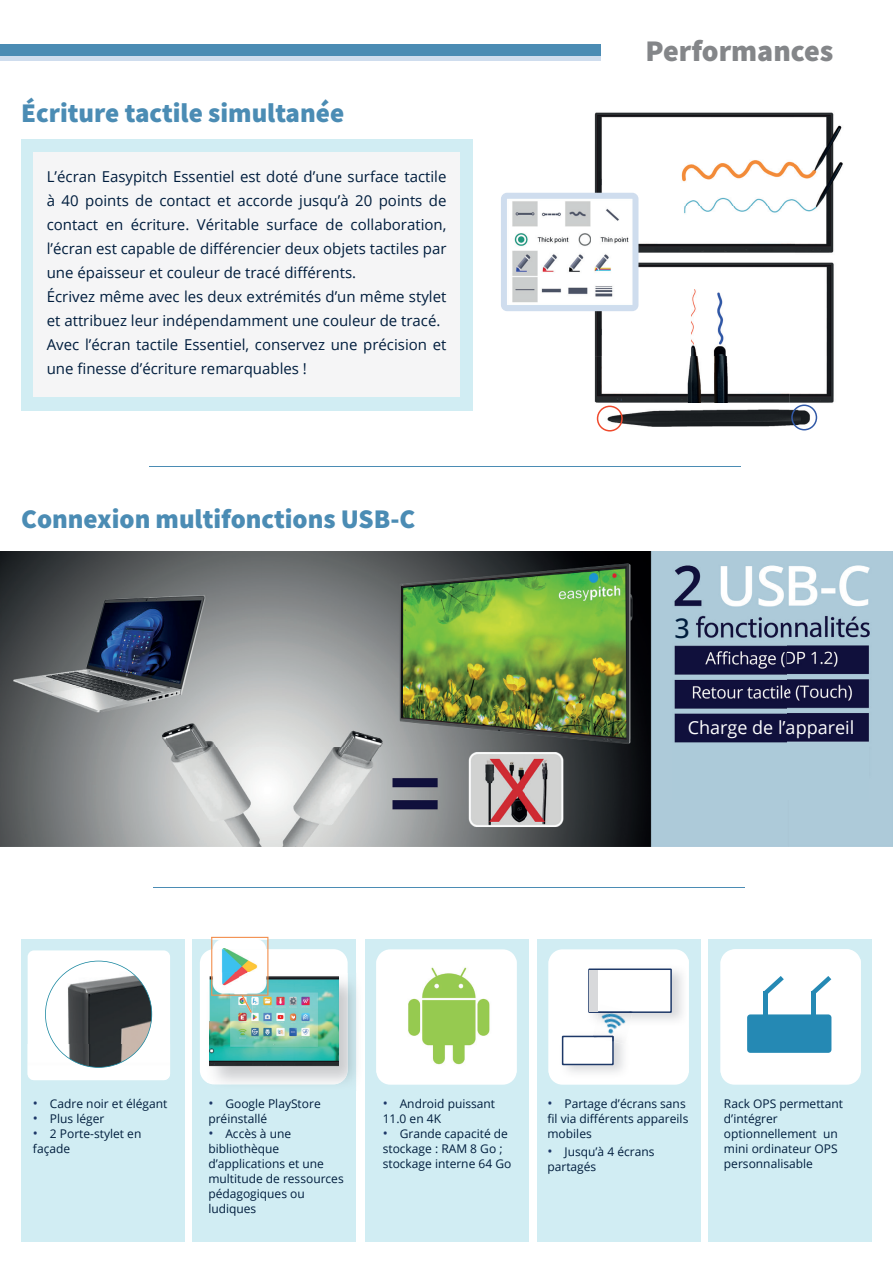
<style>
.page{position:relative;width:893px;height:1263px;background:#fff}
.page>*{position:absolute;margin:0;border:0;box-sizing:border-box;transform-origin:0 0}
.t1{font:900 30px "Source Sans Pro";color:#848689}
.t2{font:900 27px "Source Sans Pro";color:#4b8cb4}
.t3{font:500 27px "Open Sans";color:#001d3d}
.t4{font:18px "Open Sans";color:#fff}
.t5{font:15px/24px "Open Sans";color:#001d3d}
.t6{font:12px/15px "Open Sans";color:#001d3d}
.s1{font-size:13.5px;color:#1d3868}
</style>
<div class="page">
<div style="left:21px;top:940px;width:164px;height:302px;background:#d1edf3"></div>
<div style="left:192px;top:940px;width:164px;height:302px;background:#d1edf3"></div>
<div style="left:365px;top:939px;width:163px;height:303px;background:#d1edf3"></div>
<div style="left:537px;top:940px;width:164px;height:302px;background:#d1edf3"></div>
<div style="left:708px;top:940px;width:164px;height:302px;background:#d1edf3"></div>
<div style="left:21px;top:139px;width:452px;height:271px;background:#d1edf3"></div>
<div style="left:33px;top:152px;width:426px;height:244px;background:#f5f5f6"></div>
<div style="left:0;top:44px;width:601px;height:12px;background:#4b8cb4"></div>
<hr style="left:0;top:56px;width:601px;height:4px;background:#cfddee">
<div style="left:28px;top:950px;width:142px;height:130px;background:#fff;border-radius:6px"></div>
<div style="left:376px;top:949px;width:141px;height:136px;background:#fff;border-radius:14px"></div>
<img style="left:376px;top:959px;width:141px;height:114px">
<div style="left:549px;top:949px;width:140px;height:136px;background:#fff;border-radius:14px"></div>
<div style="left:720px;top:949px;width:141px;height:136px;background:#fff;border-radius:14px"></div>
<img style="left:720px;top:959px;width:141px;height:114px">
<hr style="left:153px;top:888px;width:591px;height:1px;background:#4b8cb4">
<hr style="left:150px;top:467px;width:591px;height:1px;background:#4b8cb4">
<div style="left:200px;top:949px;width:148px;height:135px;background:#fff;border-radius:14px"></div>
<div style="left:725px;top:949px;width:133px;height:123px;background:#fff;border-radius:11px"></div>
<div style="left:747px;top:1014px;width:84px;height:39px;background:#2589b4;border-radius:3px"></div>
<div style="left:763px;top:992px;width:5px;height:26px;background:#2589b4"></div>
<hr style="left:811px;top:992px;width:4px;height:26px;background:#2589b4">
<svg style="left:763px;top:976px;width:21px;height:18px"></svg>
<svg style="left:811px;top:976px;width:20px;height:19px"></svg>
<svg style="left:588px;top:968px;width:84px;height:45px"></svg>
<div style="left:590px;top:970px;width:8px;height:41px;background:#d8d9db"></div>
<svg style="left:562px;top:1036px;width:52px;height:29px"></svg>
<img style="left:593px;top:1027px;width:34px;height:17px">
<img style="left:595px;top:1013px;width:37px;height:14px">
<img style="left:599px;top:1004px;width:32px;height:7px">
<img style="left:598px;top:1011px;width:35px;height:2px">
<img style="left:593px;top:1036px;width:21px;height:6px">
<img style="left:594px;top:112px;width:200px;height:94px">
<img style="left:794px;top:112px;width:49px;height:141px">
<img style="left:638px;top:206px;width:156px;height:48px">
<img style="left:594px;top:260px;width:240px;height:143px">
<svg style="left:501px;top:193px;width:137px;height:118px"></svg>
<img style="left:212px;top:984px;width:145px;height:101px">
<img style="left:206px;top:975px;width:142px;height:109px">
<img style="left:210px;top:973px;width:129px;height:96px">
<img style="left:606px;top:405px;width:201px;height:27px">
<svg style="left:791px;top:404px;width:26px;height:26px"></svg>
<svg style="left:597px;top:406px;width:26px;height:25px"></svg>
<svg style="left:45px;top:961px;width:107px;height:107px"></svg>
<img style="left:0;top:551px;width:893px;height:295px">
<div style="left:678px;top:716px;width:187px;height:21px;background:#10103c"></div>
<div style="left:673px;top:743px;width:196px;height:56px;background:#accad9"></div>
<div style="left:672px;top:614px;width:20px;height:28px;background:#accad9"></div>
<svg style="left:211px;top:937px;width:57px;height:76px"></svg>
<h2 class="t2" style="left:21px;top:95px;width:324px">Écriture tactile simultanée</h2>
<p class="t5" style="left:47px;top:164px;width:401px">L’écran Easypitch Essentiel est doté d’une surface tactile à 40 points de contact et accorde jusqu’à 20 points de contact en écriture. Véritable surface de collaboration, l’écran est capable de différencier deux objets tactiles par une épaisseur et couleur de tracé différents.<br>Écrivez même avec les deux extrémités d’un même stylet et attribuez leur indépendamment une couleur de tracé.<br>Avec l’écran tactile Essentiel, conservez une précision et une finesse d’écriture remarquables !</p>
<h2 class="t2" style="left:21px;top:501px;width:396px">Connexion multifonctions USB-C</h2>
<h1 class="t1" style="left:645px;top:30px;width:189px">Performances</h1>
<h2 class="t3" style="left:675px;top:610px;width:17px">3</h2>
<p class="t4" style="left:688px;top:715px;width:168px">Charge de l’appareil</p>
<p class="t6" style="left:33px;top:1096px;width:136px"><span class="s1">•</span> Cadre noir et élégant</p>
<p class="t6" style="left:33px;top:1111px;width:73px"><span class="s1">•</span> Plus léger</p>
<p class="t6" style="left:33px;top:1126px;width:110px"><span class="s1">•</span> 2 Porte-stylet en façade</p>
<p class="t6" style="left:208px;top:1096px;width:114px"><span class="s1">•</span> Google PlayStore préinstallé</p>
<p class="t6" style="left:208px;top:1126px;width:137px"><span class="s1">•</span> Accès à une bibliothèque d’applications et une multitude de ressources pédagogiques ou ludiques</p>
<p class="t6" style="left:383px;top:1096px;width:114px"><span class="s1">•</span> Android puissant<br>11.0 en 4K</p>
<p class="t6" style="left:383px;top:1126px;width:130px"><span class="s1">•</span> Grande capacité de stockage : RAM 8 Go ; stockage interne 64 Go</p>
<p class="t6" style="left:547px;top:1096px;width:142px"><span class="s1">•</span> Partage d’écrans sans fil via différents appareils mobiles</p>
<p class="t6" style="left:547px;top:1144px;width:108px"><span class="s1">•</span> Jusqu’à 4 écrans partagés</p>
<p class="t6" style="left:724px;top:1096px;width:121px">Rack OPS permettant d’intégrer optionnellement un mini ordinateur OPS personnalisable</p>
</div>
